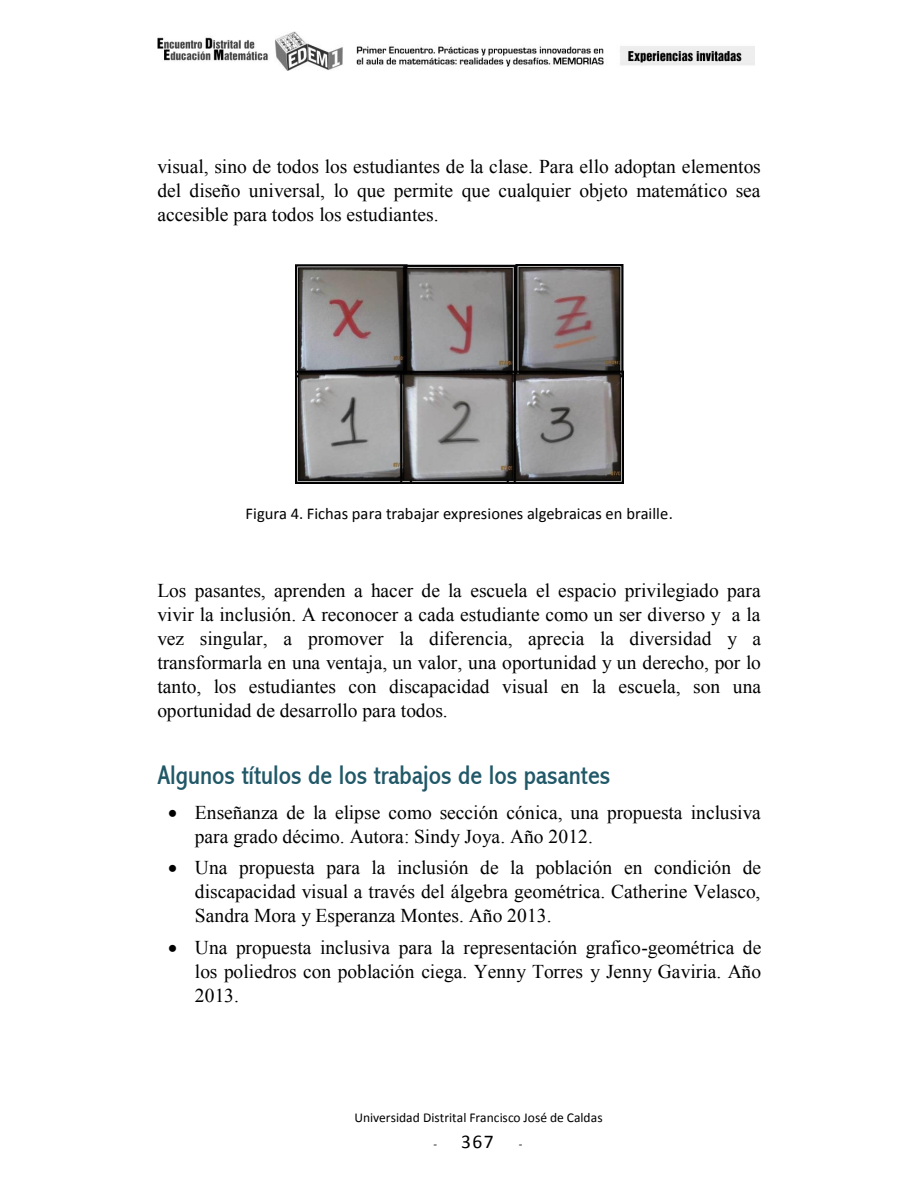
<style>
.page{position:relative;width:919px;height:1189px;background:#fff}
.page>*{position:absolute;margin:0;border:0;box-sizing:border-box;transform-origin:0 0}
.t1{font:condensed 27px "Abadi";color:#215868}
.t2{font:19.5px/24px "Times New Roman";color:#000;text-align:justify}
.t3{font:19.5px "Calibri";color:#000}
.t4{font:16.5px "Calibri";color:#000}
.t5{font:13.5px "Calibri";letter-spacing:.005em;color:#000}
.t6{font:12px "Calibri";color:#000}
.s1{font-size:12px}
</style>
<div class="page">
<img style="left:157px;top:32px;width:597px;height:39px">
<img style="left:295px;top:265px;width:328px;height:218px">
<p class="t2" style="left:157px;top:154px;width:605px">visual, sino de todos los estudiantes de la clase. Para ello adoptan elementos del diseño universal, lo que permite que cualquier objeto matemático sea accesible para todos los estudiantes.</p>
<p class="t4" style="left:245px;top:506px;width:429px">Figura 4. Fichas para trabajar expresiones algebraicas en braille.</p>
<p class="t2" style="left:157px;top:578px;width:605px">Los pasantes, aprenden a hacer de la escuela el espacio privilegiado para vivir la inclusión. A reconocer a cada estudiante como un ser diverso y a la vez singular, a promover la diferencia, aprecia la diversidad y a transformarla en una ventaja, un valor, una oportunidad y un derecho, por lo tanto, los estudiantes con discapacidad visual en la escuela, son una oportunidad de desarrollo para todos.</p>
<h1 class="t1" style="left:157px;top:760px;width:454px">Algunos títulos de los trabajos de los pasantes</h1>
<p class="t2" style="left:195px;top:800px;width:567px">Enseñanza de la elipse como sección cónica, una propuesta inclusiva para grado décimo. Autora: Sindy Joya. Año 2012.</p>
<p class="t2" style="left:195px;top:855px;width:567px">Una propuesta para la inclusión de la población en condición de discapacidad visual a través del álgebra geométrica. Catherine Velasco, Sandra Mora y Esperanza Montes. Año 2013.</p>
<p class="t2" style="left:195px;top:935px;width:568px">Una propuesta inclusiva para la representación grafico-geométrica de los poliedros con población ciega. Yenny Torres y Jenny Gaviria. Año 2013.</p>
<p class="t5" style="left:354px;top:1111px;width:250px">Universidad Distrital Francisco José de Caldas</p>
<p class="t3" style="left:433px;top:1132px;width:62px"><span class="s1">-</span> 367</p>
<p class="t6" style="left:519px;top:1138px;width:5px">-</p>
</div>
